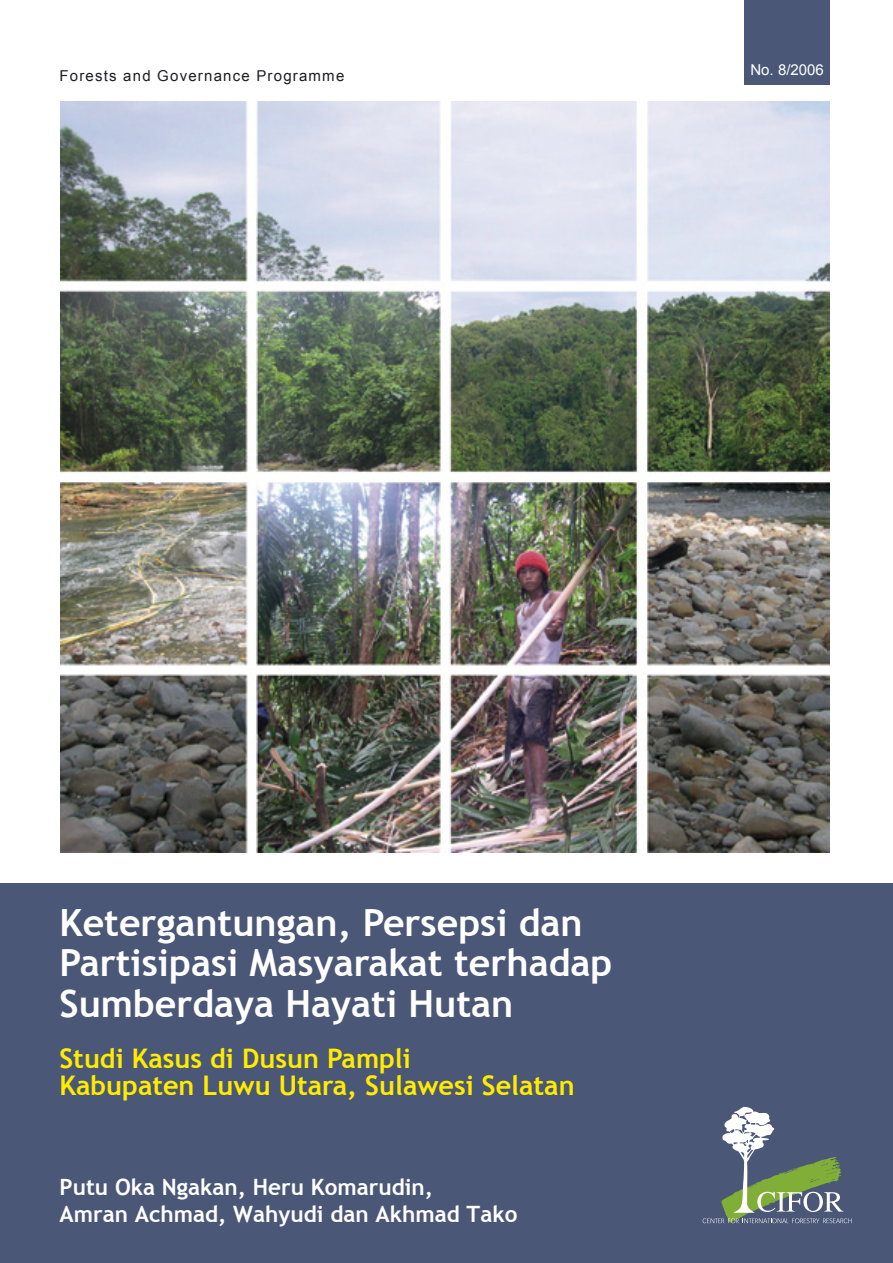
<style>
.page{position:relative;width:893px;height:1263px;background:#fff}
.page>*{position:absolute;margin:0;border:0;box-sizing:border-box;transform-origin:0 0}
.t1{font:700 37.5px/40.5px "Trebuchet MS";color:#fff}
.t2{font:700 27px/27px "Trebuchet MS";color:#ffec00}
.t3{font:700 22.5px/27px "Trebuchet MS";color:#fff}
.t4{font:15px "Arial";letter-spacing:.08em;color:#1f1d21}
.t5{font:15px "Arial";color:#fff}
</style>
<div class="page">
<img style="left:60px;top:102px;width:770px;height:750px">
<div style="left:0;top:883px;width:893px;height:380px;background:#4a5777"></div>
<div style="left:745px;top:0;width:85px;height:85px;background:#4a5777"></div>
<svg style="left:703px;top:1107px;width:148px;height:116px"></svg>
<p class="t4" style="left:60px;top:66px;width:286px">Forests and Governance Programme</p>
<p class="t5" style="left:750px;top:60px;width:75px">No. 8/2006</p>
<p class="t1" style="left:60px;top:902px;width:554px">Ketergantungan, Persepsi dan<br>Partisipasi Masyarakat terhadap<br>Sumberdaya Hayati Hutan</p>
<p class="t2" style="left:60px;top:1045px;width:517px">Studi Kasus di Dusun Pampli<br>Kabupaten Luwu Utara, Sulawesi Selatan</p>
<p class="t3" style="left:60px;top:1173px;width:459px">Putu Oka Ngakan, Heru Komarudin,<br>Amran Achmad, Wahyudi dan Akhmad Tako</p>
</div>
